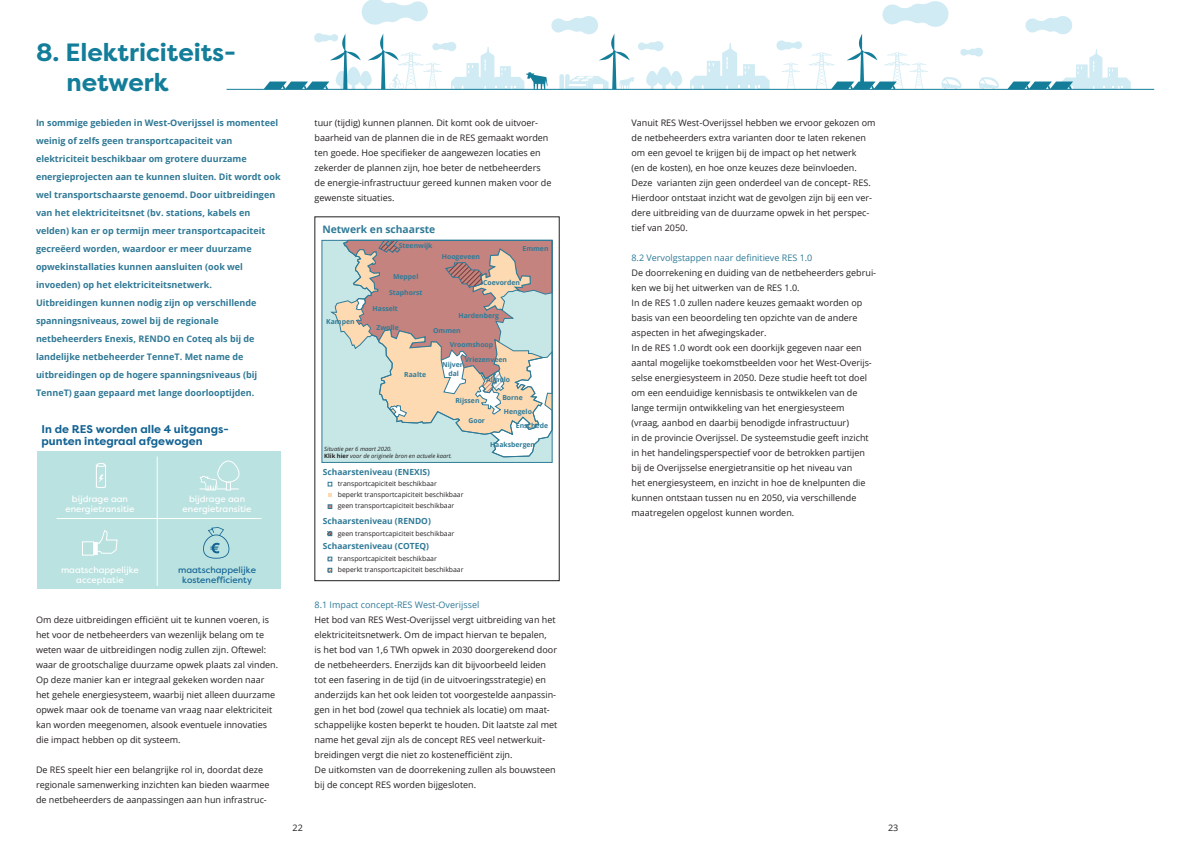
<style>
.page{position:relative;width:1191px;height:842px;background:#fff}
.page>*{position:absolute;margin:0;border:0;box-sizing:border-box;transform-origin:0 0}
.t1{font:700 25px/30px "Filson W04";color:#137d9a}
.t2{font:700 11.2px/11.9px "Filson W04";color:#136393}
.t3{font:700 10.3px "Open Sans";color:#2f7a97}
.t4{font:9px/15px "Open Sans";color:#231f20}
.t5{font:700 9px/18px "Open Sans";color:#307996}
.t6{font:9px/9.9px "Filson Soft W03";color:#fff;text-align:center}
.t7{font:9px "Open Sans";color:#2f7a97}
.t8{font:9px/9.9px "Filson Soft W03";color:#136393;text-align:center}
.t9{font:700 8.4px "Open Sans";color:#2f7a97}
.t10{font:6.9px/11.2px "Open Sans";color:#231f20}
.t11{font:700 6.9px/8.2px "Open Sans";color:#2f7a97;text-align:center}
.t12{font:italic 5.9px/7.1px "Open Sans";color:#231f20}
.s1{font-weight:700;font-style:normal}
</style>
<div class="page">
<div style="left:322px;top:240px;width:230px;height:222px;background:#c7e7e6"></div>
<svg style="left:328px;top:493px;width:4px;height:4px"></svg>
<svg style="left:328px;top:482px;width:4px;height:4px"></svg>
<svg style="left:328px;top:504px;width:4px;height:5px"></svg>
<svg style="left:328px;top:557px;width:4px;height:4px"></svg>
<svg style="left:328px;top:532px;width:4px;height:4px"></svg>
<svg style="left:328px;top:568px;width:4px;height:4px"></svg>
<svg style="left:332px;top:240px;width:220px;height:217px"></svg>
<div style="left:37px;top:451px;width:244px;height:138px;background:#bae2e0"></div>
<hr style="left:157px;top:456px;width:1px;height:130px;background:#fff">
<hr style="left:57px;top:518px;width:204px;height:1px;background:#fff">
<svg style="left:82px;top:530px;width:36px;height:26px"></svg>
<svg style="left:203px;top:527px;width:26px;height:32px"></svg>
<svg style="left:199px;top:460px;width:41px;height:31px"></svg>
<svg style="left:96px;top:463px;width:10px;height:25px"></svg>
<svg style="left:776px;top:40px;width:26px;height:10px"></svg>
<svg style="left:1025px;top:16px;width:47px;height:19px"></svg>
<svg style="left:882px;top:1px;width:66px;height:26px"></svg>
<svg style="left:960px;top:48px;width:23px;height:9px"></svg>
<svg style="left:690px;top:43px;width:79px;height:46px"></svg>
<svg style="left:978px;top:77px;width:21px;height:12px"></svg>
<svg style="left:941px;top:77px;width:20px;height:12px"></svg>
<svg style="left:781px;top:63px;width:19px;height:26px"></svg>
<svg style="left:264px;top:0;width:418px;height:89px"></svg>
<svg style="left:1007px;top:49px;width:123px;height:40px"></svg>
<svg style="left:808px;top:34px;width:120px;height:55px"></svg>
<hr style="left:226px;top:89px;width:928px;height:1px;background:#137d9a">
<h1 class="t1" style="left:66px;top:37px;width:171px;text-indent:-30px">8. Elektriciteits&shy;netwerk</h1>
<p class="t5" style="left:36px;top:113px;width:246px">In sommige gebieden in West-Overijssel is momenteel weinig of zelfs geen transportcapaciteit van elektriciteit beschikbaar om grotere duurzame energieprojecten aan te kunnen sluiten. Dit wordt ook wel transportschaarste genoemd. Door uitbreidingen van het elektriciteitsnet (bv. stations, kabels en velden) kan er op termijn meer transportcapaciteit gecreëerd worden, waardoor er meer duurzame opwekinstallaties kunnen aansluiten (ook wel invoeden) op het elektriciteitsnetwerk.<br>Uitbreidingen kunnen nodig zijn op verschillende spanningsniveaus, zowel bij de regionale netbeheerders Enexis, RENDO en Coteq als bij de landelijke netbeheerder TenneT. Met name de uitbreidingen op de hogere spanningsniveaus (bij TenneT) gaan gepaard met lange doorlooptijden.</p>
<p class="t4" style="left:314px;top:115px;width:238px">tuur (tijdig) kunnen plannen. Dit komt ook de uitvoer&shy;baarheid van de plannen die in de RES gemaakt worden ten goede. Hoe specifieker de aangewezen locaties en zekerder de plannen zijn, hoe beter de netbeheerders de energie-infrastructuur gereed kunnen maken voor de gewenste situaties.</p>
<p class="t3" style="left:322px;top:222px;width:114px">Netwerk en schaarste</p>
<p class="t11" style="left:399px;top:241px;width:35px">Steenwijk</p>
<p class="t11" style="left:522px;top:244px;width:27px">Emmen</p>
<p class="t11" style="left:442px;top:252px;width:40px">Hoogeveen</p>
<p class="t11" style="left:393px;top:272px;width:27px">Meppel</p>
<p class="t11" style="left:372px;top:305px;width:27px">Hasselt</p>
<p class="t11" style="left:483px;top:278px;width:38px">Coevorden</p>
<p class="t11" style="left:389px;top:288px;width:35px">Staphorst</p>
<p class="t11" style="left:458px;top:311px;width:42px">Hardenberg</p>
<p class="t11" style="left:450px;top:340px;width:45px">Vroomshoop</p>
<p class="t11" style="left:326px;top:317px;width:30px">Kampen</p>
<p class="t11" style="left:376px;top:323px;width:24px">Zwolle</p>
<p class="t11" style="left:433px;top:326px;width:29px">Ommen</p>
<p class="t11" style="left:465px;top:355px;width:44px">Vriezenveen</p>
<p class="t11" style="left:442px;top:361px;width:25px">Nijver&shy;dal</p>
<p class="t11" style="left:404px;top:370px;width:23px">Raalte</p>
<p class="t11" style="left:486px;top:375px;width:25px">Almelo</p>
<p class="t11" style="left:502px;top:390px;width:31px;line-height:13.6px;text-align:left">Borne<br>Hengelo</p>
<p class="t11" style="left:516px;top:421px;width:34px">Enschede</p>
<p class="t11" style="left:490px;top:440px;width:47px">Haaksbergen</p>
<p class="t11" style="left:455px;top:397px;width:26px">Rijssen</p>
<p class="t11" style="left:468px;top:417px;width:18px">Goor</p>
<p class="t2" style="left:42px;top:423px;width:189px">In de RES worden alle 4 uitgangs&shy;punten integraal afgewogen</p>
<p class="t12" style="left:324px;top:445px;width:129px">Situatie per 6 maart 2020.<br><span class="s1">Klik hier</span> voor de originele bron en actuele kaart.</p>
<p class="t10" style="left:338px;top:489px;width:127px">beperkt transportcapiciteit beschikbaar geen transportcapiciteit beschikbaar</p>
<p class="t9" style="left:323px;top:466px;width:109px">Schaarsteniveau (ENEXIS)</p>
<p class="t10" style="left:338px;top:478px;width:101px">transportcapiciteit beschikbaar</p>
<p class="t6" style="left:66px;top:494px;width:70px">bijdrage aan energietransitie</p>
<p class="t6" style="left:183px;top:494px;width:70px">bijdrage aan energietransitie</p>
<p class="t9" style="left:323px;top:515px;width:110px">Schaarsteniveau (RENDO)</p>
<p class="t10" style="left:338px;top:527px;width:118px">geen transportcapiciteit beschikbaar</p>
<p class="t9" style="left:323px;top:540px;width:108px">Schaarsteniveau (COTEQ)</p>
<p class="t6" style="left:61px;top:565px;width:79px">maatschappelijke acceptatie</p>
<p class="t8" style="left:178px;top:565px;width:79px">maatschappelijke kostenefficienty</p>
<p class="t4" style="left:36px;top:612px;width:244px">Om deze uitbreidingen efficiënt uit te kunnen voeren, is het voor de netbeheerders van wezenlijk belang om te weten waar de uitbreidingen nodig zullen zijn. Oftewel: waar de grootschalige duurzame opwek plaats zal vinden.<br>Op deze manier kan er integraal gekeken worden naar het gehele energiesysteem, waarbij niet alleen duurzame opwek maar ook de toename van vraag naar elektriciteit kan worden meegenomen, alsook eventuele innovaties die impact hebben op dit systeem.</p>
<p class="t4" style="left:36px;top:762px;width:235px">De RES speelt hier een belangrijke rol in, doordat deze regionale samenwerking inzichten kan bieden waarmee de netbeheerders de aanpassingen aan hun infrastruc-</p>
<p class="t10" style="left:338px;top:552px;width:101px">transportcapiciteit beschikbaar</p>
<p class="t10" style="left:338px;top:564px;width:127px">beperkt transportcapiciteit beschikbaar</p>
<p class="t7" style="left:314px;top:598px;width:166px">8.1 Impact concept-RES West-Overijssel</p>
<p class="t4" style="left:314px;top:612px;width:244px">Het bod van RES West-Overijssel vergt uitbreiding van het elektriciteitsnetwerk. Om de impact hiervan te bepalen,<br>is het bod van 1,6 TWh opwek in 2030 doorgerekend door de netbeheerders. Enerzijds kan dit bijvoorbeeld leiden tot een fasering in de tijd (in de uitvoeringsstrategie) en anderzijds kan het ook leiden tot voorgestelde aanpassin&shy;gen in het bod (zowel qua techniek als locatie) om maat&shy;schappelijke kosten beperkt te houden. Dit laatste zal met name het geval zijn als de concept RES veel netwerkuit&shy;breidingen vergt die niet zo kostenefficiënt zijn.<br>De uitkomsten van de doorrekening zullen als bouwsteen bij de concept RES worden bijgesloten.</p>
<p class="t4" style="left:292px;top:820px;width:12px">22</p>
<p class="t4" style="left:631px;top:115px;width:245px">Vanuit RES West-Overijssel hebben we ervoor gekozen om de netbeheerders extra varianten door te laten rekenen om een gevoel te krijgen bij de impact op het netwerk<br>(en de kosten), en hoe onze keuzes deze beïnvloeden.<br>Deze varianten zijn geen onderdeel van de concept- RES.<br>Hierdoor ontstaat inzicht wat de gevolgen zijn bij een ver&shy;dere uitbreiding van de duurzame opwek in het perspec&shy;tief van 2050.</p>
<p class="t7" style="left:631px;top:251px;width:182px">8.2 Vervolgstappen naar definitieve RES 1.0</p>
<p class="t4" style="left:631px;top:265px;width:246px">De doorrekening en duiding van de netbeheerders gebrui&shy;ken we bij het uitwerken van de RES 1.0.<br>In de RES 1.0 zullen nadere keuzes gemaakt worden op basis van een beoordeling ten opzichte van de andere aspecten in het afwegingskader.<br>In de RES 1.0 wordt ook een doorkijk gegeven naar een aantal mogelijke toekomstbeelden voor het West-Overijs&shy;selse energiesysteem in 2050. Deze studie heeft tot doel om een eenduidige kennisbasis te ontwikkelen van de lange termijn ontwikkeling van het energiesysteem<br>(vraag, aanbod en daarbij benodigde infrastructuur)<br>in de provincie Overijssel. De systeemstudie geeft inzicht in het handelingsperspectief voor de betrokken partijen bij de Overijsselse energietransitie op het niveau van<br>het energiesysteem, en inzicht in hoe de knelpunten die kunnen ontstaan tussen nu en 2050, via verschillende maatregelen opgelost kunnen worden.</p>
<p class="t4" style="left:888px;top:820px;width:12px">23</p>
</div>
